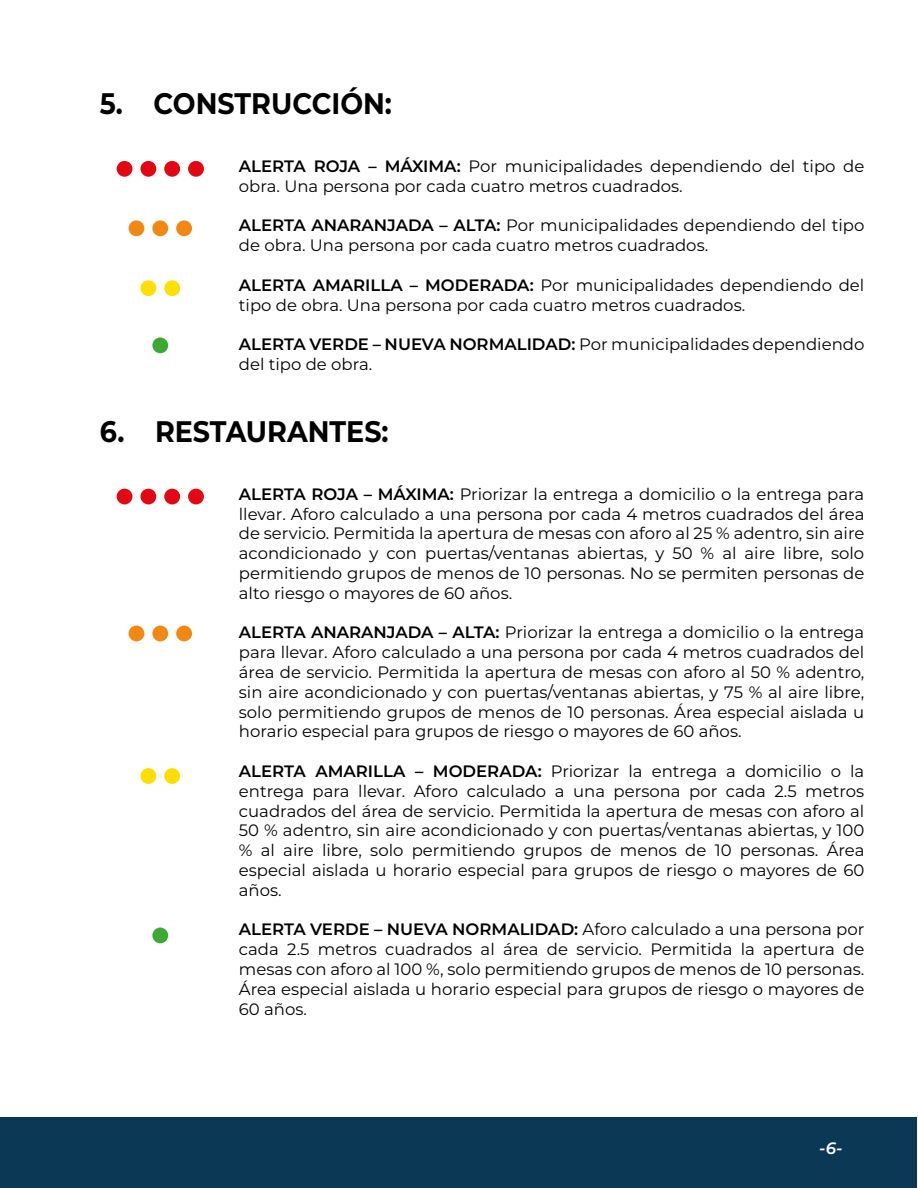
<style>
.page{position:relative;width:918px;height:1188px;background:#fff}
.page>*{position:absolute;margin:0;border:0;box-sizing:border-box;transform-origin:0 0}
.t1{font:700 29.7px "Montserrat";color:#000;scale:.91 1}
.t2{font:16.5px/19.8px "Montserrat";color:#000}
.t3{font:italic 600 16.5px "Montserrat";color:#fff}
.s1{font-weight:600}
</style>
<div class="page">
<div style="left:0;top:1117px;width:916px;height:71px;background:#0a3855"></div>
<div style="left:152px;top:337px;width:16px;height:16px;background:#3aaa35;border-radius:50%"></div>
<div style="left:140px;top:280px;width:16px;height:16px;background:#ffde00;border-radius:50%"></div>
<div style="left:164px;top:280px;width:16px;height:16px;background:#ffde00;border-radius:50%"></div>
<div style="left:117px;top:161px;width:15px;height:16px;background:#e30613;border-radius:50%"></div>
<div style="left:140px;top:161px;width:16px;height:16px;background:#e30613;border-radius:50%"></div>
<div style="left:164px;top:161px;width:16px;height:16px;background:#e30613;border-radius:50%"></div>
<div style="left:188px;top:161px;width:16px;height:16px;background:#e30613;border-radius:50%"></div>
<div style="left:129px;top:220px;width:15px;height:16px;background:#f28814;border-radius:50%"></div>
<div style="left:152px;top:220px;width:16px;height:16px;background:#f28814;border-radius:50%"></div>
<div style="left:176px;top:220px;width:16px;height:16px;background:#f28814;border-radius:50%"></div>
<div style="left:152px;top:928px;width:16px;height:15px;background:#3aaa35;border-radius:50%"></div>
<div style="left:140px;top:768px;width:16px;height:16px;background:#ffde00;border-radius:50%"></div>
<div style="left:164px;top:768px;width:16px;height:16px;background:#ffde00;border-radius:50%"></div>
<div style="left:117px;top:489px;width:15px;height:15px;background:#e30613;border-radius:50%"></div>
<div style="left:140px;top:489px;width:16px;height:15px;background:#e30613;border-radius:50%"></div>
<div style="left:164px;top:489px;width:16px;height:15px;background:#e30613;border-radius:50%"></div>
<div style="left:188px;top:489px;width:16px;height:15px;background:#e30613;border-radius:50%"></div>
<div style="left:129px;top:626px;width:15px;height:15px;background:#f28814;border-radius:50%"></div>
<div style="left:152px;top:626px;width:16px;height:15px;background:#f28814;border-radius:50%"></div>
<div style="left:176px;top:626px;width:16px;height:15px;background:#f28814;border-radius:50%"></div>
<h1 class="t1" style="left:100px;top:82px;width:323px">5. CONSTRUCCIÓN:</h1>
<p class="t2" style="left:239px;top:156px;width:627px"><span class="s1">ALERTA ROJA – MÁXIMA:</span> Por municipalidades dependiendo del tipo de obra. Una persona por cada cuatro metros cuadrados.</p>
<p class="t2" style="left:239px;top:215px;width:627px"><span class="s1">ALERTA ANARANJADA – ALTA:</span> Por municipalidades dependiendo del tipo de obra. Una persona por cada cuatro metros cuadrados.</p>
<p class="t2" style="left:239px;top:274px;width:627px"><span class="s1">ALERTA AMARILLA – MODERADA:</span> Por municipalidades dependiendo del tipo de obra. Una persona por cada cuatro metros cuadrados.</p>
<p class="t2" style="left:239px;top:334px;width:627px"><span class="s1">ALERTA VERDE – NUEVA NORMALIDAD:</span> Por municipalidades dependiendo del tipo de obra.</p>
<h1 class="t1" style="left:100px;top:410px;width:319px">6. RESTAURANTES:</h1>
<p class="t2" style="left:239px;top:483px;width:627px;text-align:justify"><span class="s1">ALERTA ROJA – MÁXIMA:</span> Priorizar la entrega a domicilio o la entrega para llevar. Aforo calculado a una persona por cada 4 metros cuadrados del área de servicio. Permitida la apertura de mesas con aforo al 25 % adentro, sin aire acondicionado y con puertas/ventanas abiertas, y 50 % al aire libre, solo permitiendo grupos de menos de 10 personas. No se permiten personas de alto riesgo o mayores de 60 años.</p>
<p class="t2" style="left:239px;top:622px;width:627px;text-align:justify"><span class="s1">ALERTA ANARANJADA – ALTA:</span> Priorizar la entrega a domicilio o la entrega para llevar. Aforo calculado a una persona por cada 4 metros cuadrados del área de servicio. Permitida la apertura de mesas con aforo al 50 % adentro, sin aire acondicionado y con puertas/ventanas abiertas, y 75 % al aire libre, solo permitiendo grupos de menos de 10 personas. Área especial aislada u horario especial para grupos de riesgo o mayores de 60 años.</p>
<p class="t2" style="left:239px;top:761px;width:627px;text-align:justify"><span class="s1">ALERTA AMARILLA – MODERADA:</span> Priorizar la entrega a domicilio o la entrega para llevar. Aforo calculado a una persona por cada 2.5 metros cuadrados del área de servicio. Permitida la apertura de mesas con aforo al 50 % adentro, sin aire acondicionado y con puertas/ventanas abiertas, y 100 % al aire libre, solo permitiendo grupos de menos de 10 personas. Área especial aislada u horario especial para grupos de riesgo o mayores de 60 años.</p>
<p class="t2" style="left:239px;top:919px;width:627px;text-align:justify"><span class="s1">ALERTA VERDE – NUEVA NORMALIDAD:</span> Aforo calculado a una persona por cada 2.5 metros cuadrados al área de servicio. Permitida la apertura de mesas con aforo al 100 %, solo permitiendo grupos de menos de 10 personas.<br>Área especial aislada u horario especial para grupos de riesgo o mayores de 60 años.</p>
<p class="t3" style="left:819px;top:1137px;width:25px">-6-</p>
</div>
